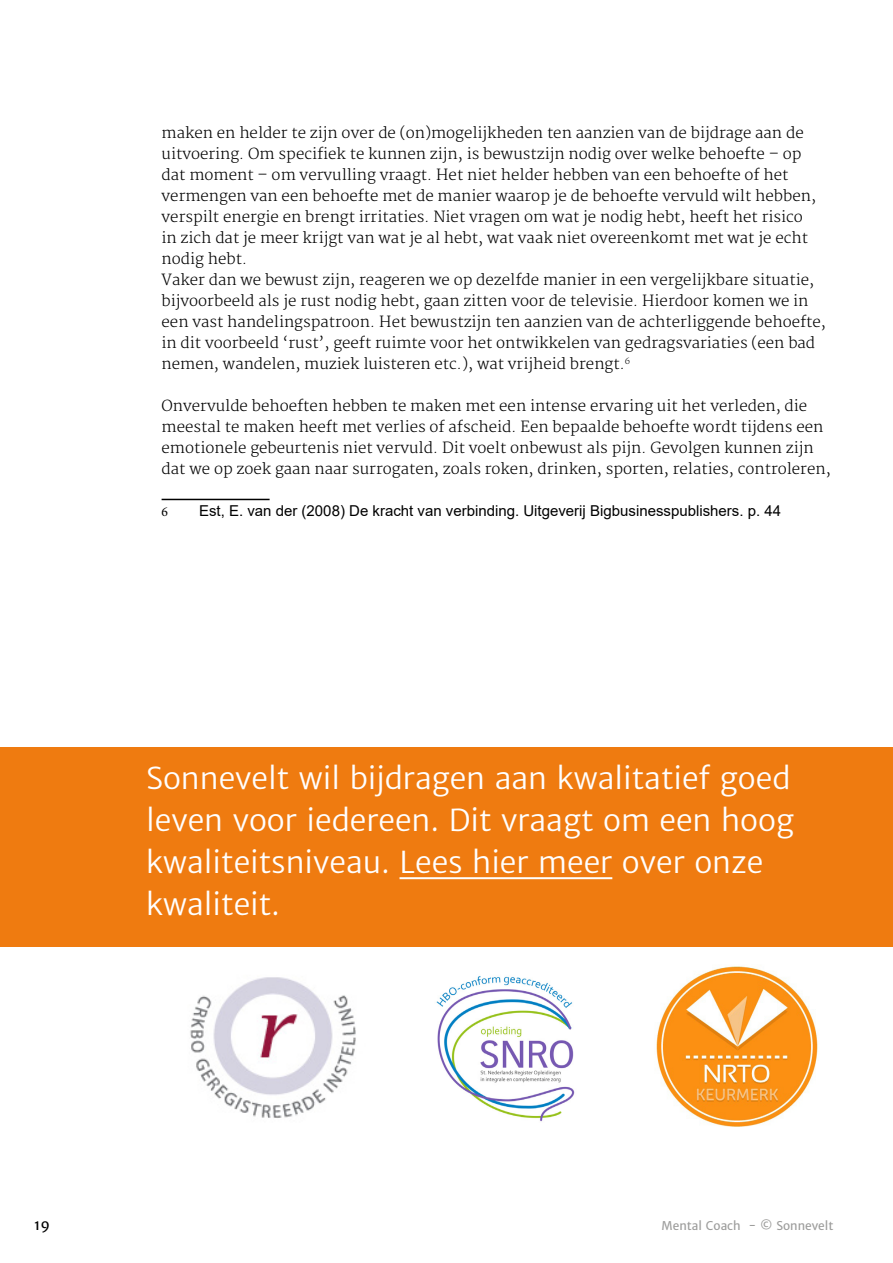
<style>
.page{position:relative;width:893px;height:1263px;background:#fff}
.page>*{position:absolute;margin:0;border:0;box-sizing:border-box;transform-origin:0 0}
.t1{font:30px/42px "Merriweather Sans";color:#fff}
.t2{font:300 15px/21px "Merriweather";color:#000}
.t3{font:15px "Arial";color:#000}
.t4{font:14.1px "Merriweather Sans";color:#000}
.t5{font:13.5px "Minion Pro";color:#000}
.t6{font:12px "Merriweather Sans";color:#9d9d9c}
</style>
<div class="page">
<hr style="left:162px;top:499px;width:108px;height:1px;background:#000">
<div style="left:0;top:747px;width:893px;height:200px;background:#ef7b10"></div>
<hr style="left:399px;top:877px;width:213px;height:2px;background:#fff">
<img style="left:190px;top:977px;width:166px;height:141px">
<img style="left:436px;top:976px;width:139px;height:146px">
<img style="left:656px;top:966px;width:162px;height:161px">
<p class="t2" style="left:162px;top:123px;width:666px">maken en helder te zijn over de (on)mogelijkheden ten aanzien van de bijdrage aan de uitvoering. Om specifiek te kunnen zijn, is bewustzijn nodig over welke behoefte – op dat moment – om vervulling vraagt. Het niet helder hebben van een behoefte of het vermengen van een behoefte met de manier waarop je de behoefte vervuld wilt hebben, verspilt energie en brengt irritaties. Niet vragen om wat je nodig hebt, heeft het risico<br>in zich dat je meer krijgt van wat je al hebt, wat vaak niet overeenkomt met wat je echt nodig hebt.<br>Vaker dan we bewust zijn, reageren we op dezelfde manier in een vergelijkbare situatie, bijvoorbeeld als je rust nodig hebt, gaan zitten voor de televisie. Hierdoor komen we in een vast handelingspatroon. Het bewustzijn ten aanzien van de achterliggende behoefte, in dit voorbeeld ‘rust’, geeft ruimte voor het ontwikkelen van gedragsvariaties (een bad nemen, wandelen, muziek luisteren etc.), wat vrijheid brengt.<sup>6</sup></p>
<p class="t2" style="left:162px;top:396px;width:671px">Onvervulde behoeften hebben te maken met een intense ervaring uit het verleden, die meestal te maken heeft met verlies of afscheid. Een bepaalde behoefte wordt tijdens een emotionele gebeurtenis niet vervuld. Dit voelt onbewust als pijn. Gevolgen kunnen zijn dat we op zoek gaan naar surrogaten, zoals roken, drinken, sporten, relaties, controleren,</p>
<p class="t5" style="left:162px;top:503px;width:8px">6</p>
<p class="t3" style="left:199px;top:500px;width:583px">Est, E. van der (2008) De kracht van verbinding. Uitgeverij Bigbusinesspublishers. p. 44</p>
<h1 class="t1" style="left:146px;top:758px;width:649px">Sonnevelt wil bijdragen aan kwalitatief goed leven voor iedereen. Dit vraagt om een hoog kwaliteitsniveau. Lees hier meer over onze kwaliteit.</h1>
<p class="t4" style="left:34px;top:1216px;width:17px">19</p>
<p class="t6" style="left:661px;top:1218px;width:173px">Mental Coach - © Sonnevelt</p>
</div>
